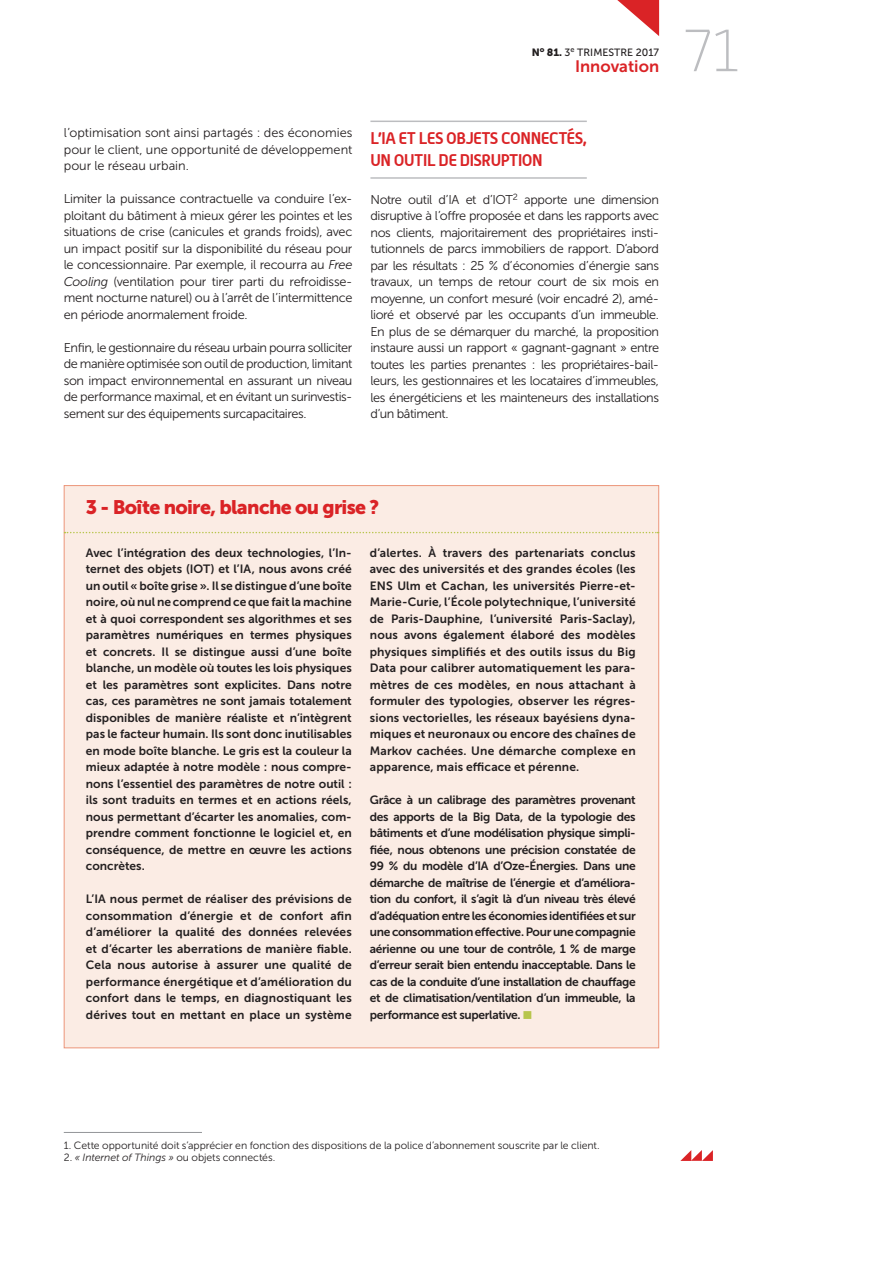
<style>
.page{position:relative;width:893px;height:1263px;background:#fff}
.page>*{position:absolute;margin:0;border:0;box-sizing:border-box;transform-origin:0 0}
.t1{font:100 60px "Alwyn";color:#bcbdc0}
.t2{font:19.5px "Museo Sans 900";letter-spacing:-.035em;color:#da2326}
.t3{font:700 16.5px/22.5px "Alwyn";letter-spacing:-.025em;color:#da2326}
.t4{font:16.5px "Museo Sans 700";color:#da2326}
.t5{font:12.75px/16.5px "Museo Sans 300";letter-spacing:-.025em;color:#231f20;text-align:justify}
.t6{font:12px/16.5px "Museo Sans 700";letter-spacing:.005em;color:#231f20;text-align:justify}
.t7{font:10.5px "Museo Sans 300";letter-spacing:-.005em;color:#231f20}
.t8{font:10.5px "Museo Sans 500";color:#231f20}
.s1{font-family:"Museo Sans 900"}
.s2{font-style:italic}
.s3{color:#b7c54b}
</style>
<div class="page">
<svg style="left:617px;top:0;width:42px;height:36px"></svg>
<svg style="left:680px;top:1150px;width:33px;height:11px"></svg>
<hr style="left:370px;top:121px;width:217px;height:1px;background:#bcbdc0">
<hr style="left:370px;top:177px;width:217px;height:2px;background:#bcbdc0">
<div style="left:64px;top:485px;width:595px;height:563px;background:#fbece4;border:1px solid #ec9579"></div>
<svg style="left:65px;top:532px;width:594px;height:1px"></svg>
<hr style="left:64px;top:1132px;width:138px;height:1px;background:#939598">
<p class="t8" style="left:532px;top:46px;width:129px"><span class="s1">N</span><sup>o</sup> <span class="s1">81.</span> 3<sup>e</sup> TRIMESTRE 2017</p>
<h3 class="t4" style="left:575px;top:57px;width:86px">Innovation</h3>
<p class="t5" style="left:64px;top:125px;width:290px">l’optimisation sont ainsi partagés : des économies pour le client, une opportunité de développement pour le réseau urbain.</p>
<p class="t5" style="left:64px;top:191px;width:290px">Limiter la puissance contractuelle va conduire l’ex&shy;ploitant du bâtiment à mieux gérer les pointes et les situations de crise (canicules et grands froids), avec un impact positif sur la disponibilité du réseau pour le concessionnaire. Par exemple, il recourra au <span class="s2">Free Cooling</span> (ventilation pour tirer parti du refroidisse&shy;ment nocturne naturel) ou à l’arrêt de l’intermittence en période anormalement froide.</p>
<p class="t5" style="left:64px;top:339px;width:290px">Enfin, le gestionnaire du réseau urbain pourra solliciter de manière optimisée son outil de production, limitant son impact environnemental en assurant un niveau de performance maximal, et en évitant un surinvestis&shy;sement sur des équipements surcapacitaires.</p>
<h3 class="t3" style="left:370px;top:126px;width:218px">L’IA ET LES OBJETS CONNECTÉS,<br>UN OUTIL DE DISRUPTION</h3>
<p class="t5" style="left:370px;top:191px;width:290px">Notre outil d’IA et d’IOT<sup>2</sup> apporte une dimension disruptive à l’offre proposée et dans les rapports avec nos clients, majoritairement des propriétaires insti&shy;tutionnels de parcs immobiliers de rapport. D’abord par les résultats : 25 % d’économies d’énergie sans travaux, un temps de retour court de six mois en moyenne, un confort mesuré (voir encadré 2), amé&shy;lioré et observé par les occupants d’un immeuble.<br>En plus de se démarquer du marché, la proposition instaure aussi un rapport « gagnant-gagnant » entre toutes les parties prenantes : les propriétaires-bail&shy;leurs, les gestionnaires et les locataires d’immeubles, les énergéticiens et les mainteneurs des installations d’un bâtiment.</p>
<h1 class="t1" style="left:680px;top:17px;width:65px">71</h1>
<h2 class="t2" style="left:86px;top:496px;width:295px">3 - Boîte noire, blanche ou grise ?</h2>
<p class="t6" style="left:86px;top:544px;width:267px">Avec l’intégration des deux technologies, l’In&shy;ternet des objets (IOT) et l’IA, nous avons créé un outil « boîte grise ». Il se distingue d’une boîte noire, où nul ne comprend ce que fait la machine et à quoi correspondent ses algorithmes et ses paramètres numériques en termes physiques et concrets. Il se distingue aussi d’une boîte blanche, un modèle où toutes les lois physiques et les paramètres sont explicites. Dans notre cas, ces paramètres ne sont jamais totalement disponibles de manière réaliste et n’intègrent pas le facteur humain. Ils sont donc inutilisables en mode boîte blanche. Le gris est la couleur la mieux adaptée à notre modèle : nous compre&shy;nons l’essentiel des paramètres de notre outil : ils sont traduits en termes et en actions réels, nous permettant d’écarter les anomalies, com&shy;prendre comment fonctionne le logiciel et, en conséquence, de mettre en œuvre les actions concrètes.</p>
<p class="t6" style="left:86px;top:891px;width:267px">L’IA nous permet de réaliser des prévisions de consommation d’énergie et de confort afin d’améliorer la qualité des données relevées et d’écarter les aberrations de manière fiable.<br>Cela nous autorise à assurer une qualité de performance énergétique et d’amélioration du confort dans le temps, en diagnostiquant les dérives tout en mettant en place un système</p>
<p class="t6" style="left:370px;top:544px;width:267px">d’alertes. À travers des partenariats conclus avec des universités et des grandes écoles (les ENS Ulm et Cachan, les universités Pierre-et-Marie-Curie, l’École polytechnique, l’université de Paris-Dauphine, l’université Paris-Saclay), nous avons également élaboré des modèles physiques simplifiés et des outils issus du Big Data pour calibrer automatiquement les para&shy;mètres de ces modèles, en nous attachant à formuler des typologies, observer les régres&shy;sions vectorielles, les réseaux bayésiens dyna&shy;miques et neuronaux ou encore des chaînes de Markov cachées. Une démarche complexe en apparence, mais efficace et pérenne.</p>
<p class="t6" style="left:370px;top:792px;width:267px">Grâce à un calibrage des paramètres provenant des apports de la Big Data, de la typologie des bâtiments et d’une modélisation physique simpli&shy;fiée, nous obtenons une précision constatée de 99 % du modèle d’IA d’Oze-Énergies. Dans une démarche de maîtrise de l’énergie et d’améliora&shy;tion du confort, il s’agit là d’un niveau très élevé d’adéquation entre les économies identifiées et sur une consommation effective. Pour une compagnie aérienne ou une tour de contrôle, 1 % de marge d’erreur serait bien entendu inacceptable. Dans le cas de la conduite d’une installation de chauffage et de climatisation/ventilation d’un immeuble, la performance est superlative. <span class="s3">■</span></p>
<p class="t7" style="left:64px;top:1140px;width:537px">1. Cette opportunité doit s’apprécier en fonction des dispositions de la police d’abonnement souscrite par le client.</p>
<p class="t7" style="left:64px;top:1152px;width:213px">2. <span class="s2">« Internet of Things »</span> ou objets connectés.</p>
</div>
